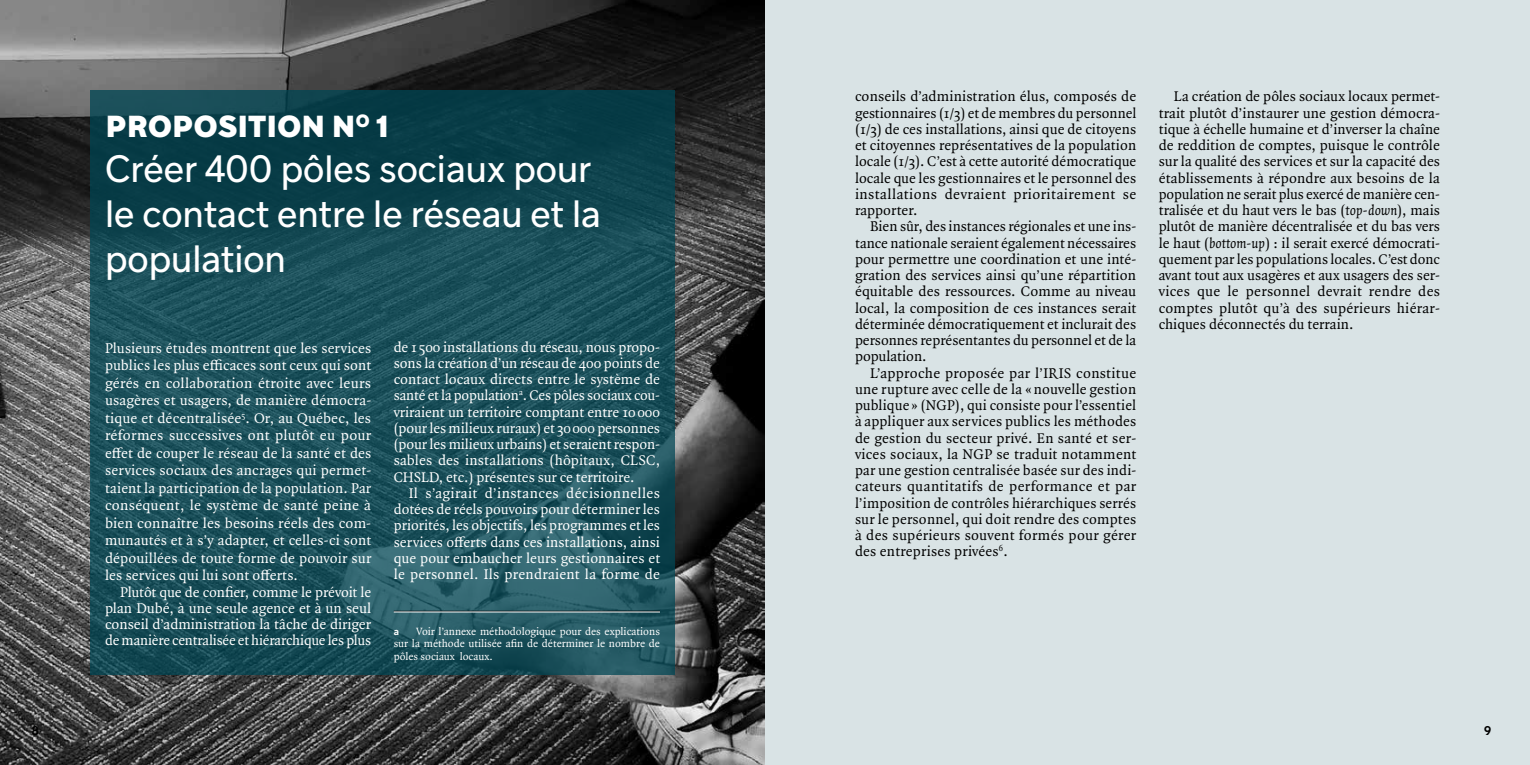
<style>
.page{position:relative;width:1530px;height:765px;background:#fff}
.page>*{position:absolute;margin:0;border:0;box-sizing:border-box;transform-origin:0 0}
.t1{font:37.5px/45px "Guillon";color:#fff}
.t2{font:900 30px "Guillon";letter-spacing:.02em;color:#fff}
.t3{font:15px/16.2px "Quadraat Pro";letter-spacing:.015em;color:#000;text-align:justify}
.t4{font:15px/16.2px "Quadraat Pro";letter-spacing:.005em;color:#fff;text-align:justify}
.t5{font:600 12.5px "Guillon";color:#000}
.t6{font:11.25px/12.5px "Quadraat Pro";color:#fff;text-align:justify}
.t7{font:600 10px "Guillon";color:#fff}
.s1{font-style:italic}
</style>
<div class="page">
<div style="left:765px;top:0;width:765px;height:765px;background:#d9e3e5"></div>
<img style="left:0;top:0;width:764px;height:765px">
<svg style="left:90px;top:90px;width:585px;height:585px;background:#184d57"></svg>
<hr style="left:394px;top:611px;width:266px;height:1px;background:#000">
<hr style="left:394px;top:612px;width:266px;height:1px;background:#fff">
<h2 class="t2" style="left:106px;top:107px;width:284px">PROPOSITION N<sup>O</sup> 1</h2>
<h1 class="t1" style="left:105px;top:145px;width:497px">Créer 400 pôles sociaux pour le contact entre le réseau et la population</h1>
<p class="t4" style="left:105px;top:339px;width:268px;line-height:17.5px">Plusieurs études montrent que les services publics les plus efficaces sont ceux qui sont gérés en collaboration étroite avec leurs usagères et usagers, de manière démocra&shy;tique et décentralisée<sup>5</sup>. Or, au Québec, les réformes successives ont plutôt eu pour effet de couper le réseau de la santé et des services sociaux des ancrages qui permet&shy;taient la participation de la population. Par conséquent, le système de santé peine à bien connaître les besoins réels des com&shy;munautés et à s’y adapter, et celles-ci sont dépouillées de toute forme de pouvoir sur les services qui lui sont offerts.</p>
<p class="t4" style="left:105px;top:584px;width:268px;text-indent:15px">Plutôt que de confier, comme le prévoit le plan Dubé, à une seule agence et à un seul conseil d’administration la tâche de diriger de manière centralisée et hiérarchique les plus</p>
<p class="t4" style="left:394px;top:339px;width:268px">de 1 500 installations du réseau, nous propo&shy;sons la création d’un réseau de 400 points de contact locaux directs entre le système de santé et la population<sup>a</sup>. Ces pôles sociaux cou&shy;vriraient un territoire comptant entre 10000 (pour les milieux ruraux) et 30000 personnes (pour les milieux urbains) et seraient respon&shy;sables des installations (hôpitaux, CLSC, CHSLD, etc.) présentes sur ce territoire.</p>
<p class="t4" style="left:394px;top:485px;width:268px;text-indent:15px">Il s’agirait d’instances décisionnelles dotées de réels pouvoirs pour déterminer les priorités, les objectifs, les programmes et les services offerts dans ces installations, ainsi que pour embaucher leurs gestionnaires et le personnel. Ils prendraient la forme de</p>
<p class="t6" style="left:394px;top:625px;width:268px;text-indent:22px">Voir l’annexe méthodologique pour des explications sur la méthode utilisée afin de déterminer le nombre de pôles sociaux locaux.</p>
<p class="t7" style="left:394px;top:625px;width:7px">a</p>
<p class="t3" style="left:855px;top:88px;width:283px">conseils d’administration élus, composés de gestionnaires (1/3) et de membres du personnel (1/3) de ces installations, ainsi que de citoyens et citoyennes représentatives de la population locale (1/3). C’est à cette autorité démocratique locale que les gestionnaires et le personnel des installations devraient prioritairement se rapporter.</p>
<p class="t3" style="left:855px;top:218px;width:283px;text-indent:15px">Bien sûr, des instances régionales et une ins&shy;tance nationale seraient également nécessaires pour permettre une coordination et une inté&shy;gration des services ainsi qu’une répartition équitable des ressources. Comme au niveau local, la composition de ces instances serait déterminée démocratiquement et inclurait des personnes représentantes du personnel et de la population.</p>
<p class="t3" style="left:855px;top:365px;width:283px;text-indent:15px">L’approche proposée par l’IRIS constitue une rupture avec celle de la « nouvelle gestion publique » (NGP), qui consiste pour l’essentiel à appliquer aux services publics les méthodes de gestion du secteur privé. En santé et ser&shy;vices sociaux, la NGP se traduit notamment par une gestion centralisée basée sur des indi&shy;cateurs quantitatifs de performance et par l’imposition de contrôles hiérarchiques serrés sur le personnel, qui doit rendre des comptes à des supérieurs souvent formés pour gérer des entreprises privées<sup>6</sup>.</p>
<p class="t3" style="left:1159px;top:88px;width:283px;text-indent:15px">La création de pôles sociaux locaux permet&shy;trait plutôt d’instaurer une gestion démocra&shy;tique à échelle humaine et d’inverser la chaîne de reddition de comptes, puisque le contrôle sur la qualité des services et sur la capacité des établissements à répondre aux besoins de la population ne serait plus exercé de manière cen&shy;tralisée et du haut vers le bas (<span class="s1">top-down</span>), mais plutôt de manière décentralisée et du bas vers le haut (<span class="s1">bottom-up</span>) : il serait exercé démocrati&shy;quement par les populations locales. C’est donc avant tout aux usagères et aux usagers des ser&shy;vices que le personnel devrait rendre des comptes plutôt qu’à des supérieurs hiérar&shy;chiques déconnectés du terrain.</p>
<p class="t5" style="left:32px;top:723px;width:9px">8</p>
<p class="t5" style="left:1484px;top:723px;width:9px">9</p>
</div>
